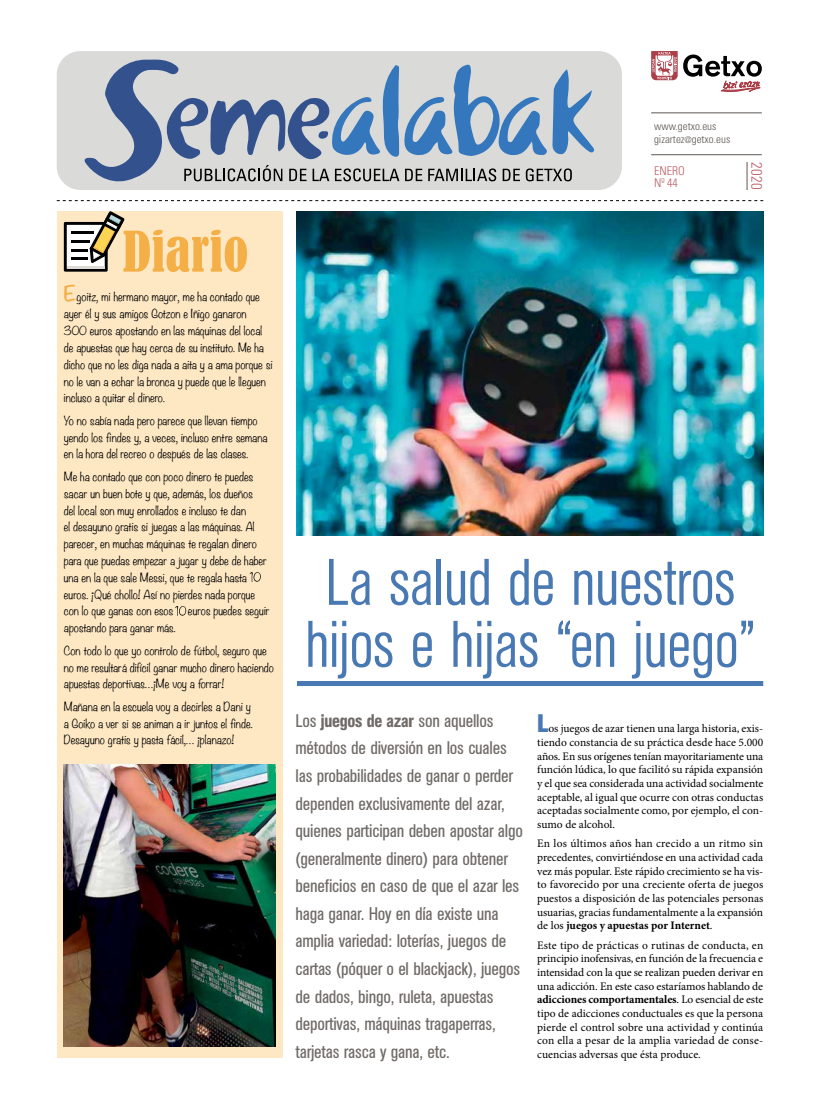
<style>
.page{position:relative;width:820px;height:1106px;background:#fff}
.page>*{position:absolute;margin:0;border:0;box-sizing:border-box;transform-origin:0 0}
.t1{font:300 condensed 65px/62px "AK12";color:#4979b3;text-align:center}
.t2{font:condensed 52px "Bernard";letter-spacing:.005em;color:#f4af47}
.t3{font:condensed 18px/27.6px "AK12";color:#6f6a66}
.t4{font:300 condensed 15px "Univers";color:#be5e65}
.t5{font:300 condensed 12px/12px "Univers";color:#be5e65}
.t6{font:11.5px/13.7px "Minion Pro";letter-spacing:-.005em;color:#000;text-align:justify}
.t7{font:300 11px/16.8px "Noteworthy";color:#000}
.t8{font:300 condensed 11px/13px "Univers";color:#5d5752}
.s1{font-weight:700;font-size:19px;color:#f3ad43}
.s2{font-size:9px}
.s3{font-weight:500}
.s4{font-family:"AK12";font-weight:700;font-stretch:condensed;font-size:25px;color:#4979b3}
.s5{font-weight:700}
</style>
<div class="page">
<div style="left:57px;top:212px;width:225px;height:845px;background:#fee8c4"></div>
<svg style="left:683px;top:55px;width:78px;height:37px"></svg>
<svg style="left:651px;top:51px;width:26px;height:29px"></svg>
<hr style="left:651px;top:113px;width:110px;height:1px;background:#5d5752">
<hr style="left:651px;top:154px;width:110px;height:1px;background:#5d5752">
<svg style="left:746px;top:162px;width:1px;height:28px"></svg>
<svg style="left:57px;top:200px;width:706px;height:1px"></svg>
<svg style="left:64px;top:211px;width:60px;height:61px"></svg>
<svg style="left:249px;top:572px;width:12px;height:10px"></svg>
<img style="left:64px;top:764px;width:211px;height:282px">
<div style="left:297px;top:681px;width:466px;height:5px;background:#4979b3"></div>
<div style="left:57px;top:51px;width:564px;height:139px;background:#dadad9;border-radius:24px"></div>
<svg style="left:84px;top:59px;width:510px;height:123px"></svg>
<img style="left:297px;top:212px;width:466px;height:323px">
<svg style="left:175px;top:606px;width:11px;height:9px"></svg>
<h2 class="t2" style="left:123px;top:221px;width:127px">Diario</h2>
<p class="t7" style="left:64px;top:288px;width:210px"><span class="s1">E</span>goitz, mi hermano mayor, me ha contado que ayer él y sus amigos Gotzon e Iñigo ganaron<br>300 euros apostando en las máquinas del local de apuestas que hay cerca de su instituto. Me ha dicho que no les diga nada a aita y a ama porque si no le van a echar la bronca y puede que le lleguen incluso a quitar el dinero.</p>
<p class="t7" style="left:64px;top:412px;width:205px">Yo no sabía nada pero parece que llevan tiempo yendo los findes y, a veces, incluso entre semana en la hora del recreo o después de las clases.</p>
<p class="t7" style="left:64px;top:468px;width:205px">Me ha contado que con poco dinero te puedes sacar un buen bote y que, además, los dueños del local son muy enrollados e incluso te dan<br>el desayuno gratis si juegas a las máquinas. Al parecer, en muchas máquinas te regalan dinero para que puedas empezar a jugar y debe de haber una en la que sale Messi, que te regala hasta euros. ¡Qué chollo! Así no pierdes nada porque con lo que ganas con esos</p>
<p class="t7" style="left:188px;top:602px;width:83px">euros puedes seguir</p>
<p class="t7" style="left:64px;top:616px;width:204px;line-height:22.5px">apostando para ganar más.<br>Con todo lo que yo controlo de fútbol, seguro que</p>
<p class="t7" style="left:64px;top:658px;width:211px">no me resultará difícil ganar mucho dinero haciendo apuestas deportivas…¡Me voy a forrar!</p>
<p class="t7" style="left:64px;top:697px;width:190px">Mañana en la escuela voy a decirles a Dani y a Goiko a ver si se animan a ir juntos el finde.<br>Desayuno gratis y pasta fácil,… ¡planazo!</p>
<p class="t8" style="left:653px;top:120px;width:78px">www.getxo.eus gizartez<span class="s2">@</span>getxo.eus</p>
<p class="t5" style="left:653px;top:164px;width:32px">ENERO<br>Nº 44</p>
<h3 class="t4" style="left:765px;top:162px;width:29px;rotate:90deg">2020</h3>
<h1 class="t1" style="left:305px;top:551px;width:451px">La salud de nuestros hijos e hijas “en juego”</h1>
<p class="t3" style="left:295px;top:706px;width:228px">Los <span class="s3">juegos de azar</span> son aquellos métodos de diversión en los cuales las probabilidades de ganar o perder dependen exclusivamente del azar, quienes participan deben apostar algo (generalmente dinero) para obtener beneficios en caso de que el azar les haga ganar. Hoy en día existe una amplia variedad: loterías, juegos de cartas (póquer o el blackjack), juegos de dados, bingo, ruleta, apuestas deportivas, máquinas tragaperras, tarjetas rasca y gana, etc.</p>
<p class="t6" style="left:537px;top:722px;width:227px"><span class="s4">L</span>os juegos de azar tienen una larga historia, exis&shy;tiendo constancia de su práctica desde hace 5.000 años. En sus orígenes tenían mayoritariamente una función lúdica, lo que facilitó su rápida expansión y el que sea considerada una actividad socialmente aceptable, al igual que ocurre con otras conductas aceptadas socialmente como, por ejemplo, el con&shy;sumo de alcohol.</p>
<p class="t6" style="left:537px;top:837px;width:227px">En los últimos años han crecido a un ritmo sin precedentes, convirtiéndose en una actividad cada vez más popular. Este rápido crecimiento se ha vis&shy;to favorecido por una creciente oferta de juegos puestos a disposición de las potenciales personas usuarias, gracias fundamentalmente a la expansión de los <span class="s5">juegos y apuestas por Internet</span>.</p>
<p class="t6" style="left:537px;top:938px;width:227px">Este tipo de prácticas o rutinas de conducta, en principio inofensivas, en función de la frecuencia e intensidad con la que se realizan pueden derivar en una adicción. En este caso estaríamos hablando de <span class="s5">adicciones comportamentales</span>. Lo esencial de este tipo de adicciones conductuales es que la persona pierde el control sobre una actividad y continúa con ella a pesar de la amplia variedad de conse&shy;cuencias adversas que ésta produce.</p>
</div>
